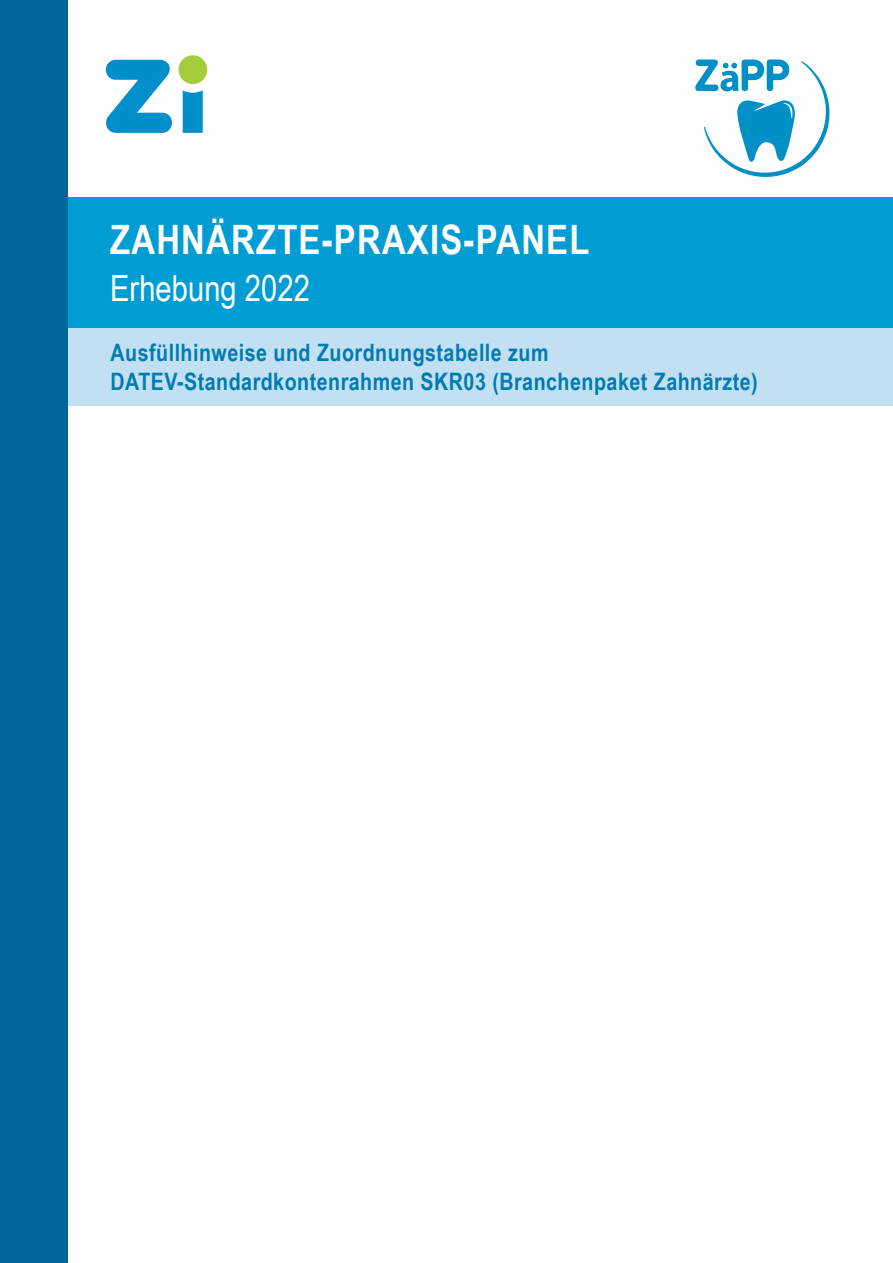
<style>
.page{position:relative;width:893px;height:1263px;background:#fff}
.page>*{position:absolute;margin:0;border:0;box-sizing:border-box;transform-origin:0 0}
.t1{font:700 40.5px "Arial Narrow";letter-spacing:.03em;color:#fff}
.t2{font:36px "Arial Narrow";color:#fff}
.t3{font:700 24px/28.8px "Arial Narrow";letter-spacing:.02em;color:#007cb2}
</style>
<div class="page">
<div style="left:0;top:0;width:68px;height:1263px;background:#006898"></div>
<div style="left:68px;top:197px;width:825px;height:131px;background:#009dd4"></div>
<div style="left:68px;top:328px;width:825px;height:78px;background:#c3e0f2"></div>
<svg style="left:695px;top:60px;width:134px;height:117px"></svg>
<svg style="left:106px;top:60px;width:66px;height:73px"></svg>
<div style="left:178px;top:55px;width:29px;height:29px;background:#a5cd39;border-radius:50%"></div>
<svg style="left:183px;top:90px;width:20px;height:43px"></svg>
<h1 class="t1" style="left:110px;top:209px;width:481px">ZAHNÄRZTE-PRAXIS-PANEL</h1>
<h2 class="t2" style="left:110px;top:262px;width:201px">Erhebung 2022</h2>
<p class="t3" style="left:111px;top:337px;width:649px">Ausfüllhinweise und Zuordnungstabelle zum<br>DATEV-Standardkontenrahmen SKR03 (Branchenpaket Zahnärzte)</p>
</div>
